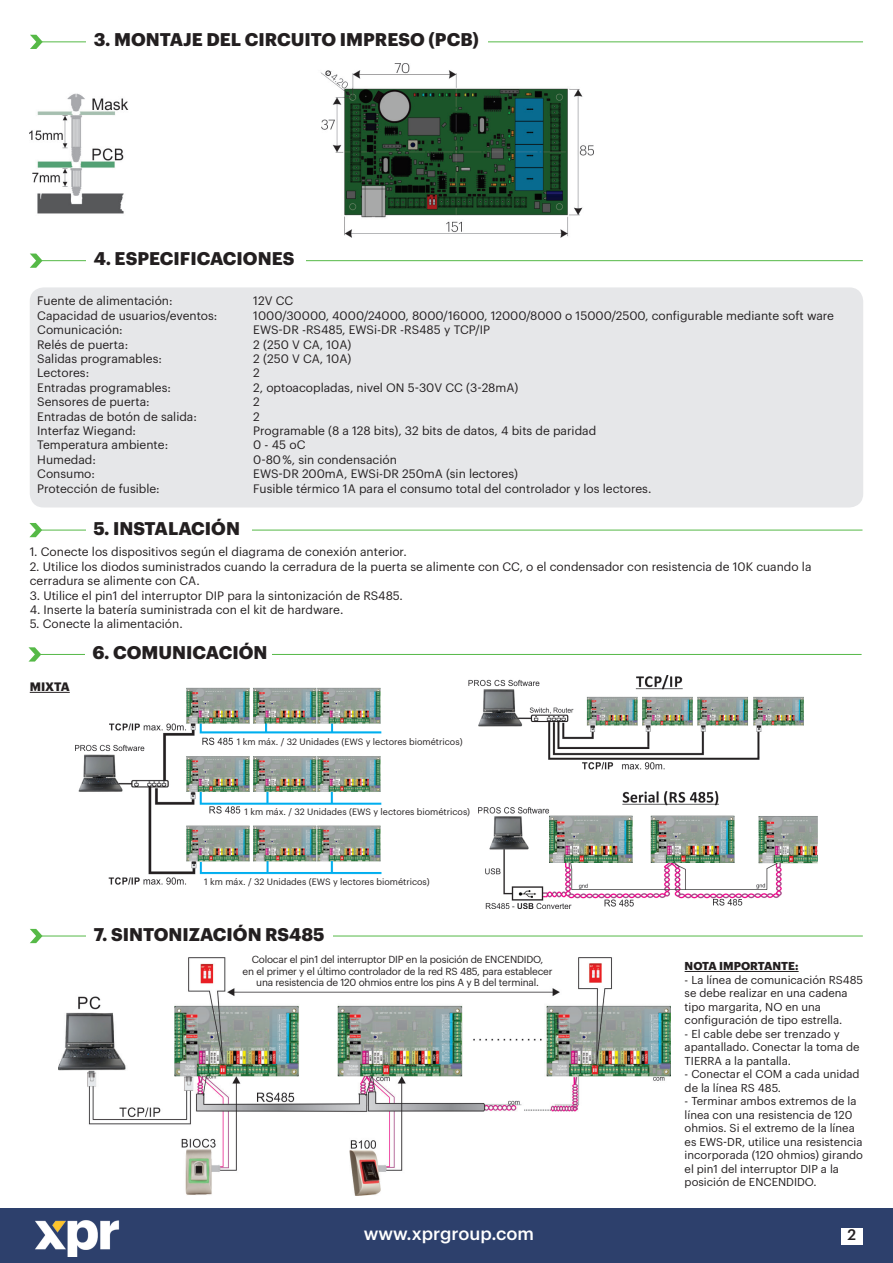
<style>
.page{position:relative;width:893px;height:1263px;background:#fff}
.page>*{position:absolute;margin:0;border:0;box-sizing:border-box;transform-origin:0 0}
.megunaslov{font:700 18px "Graphik";color:#231f20}
.t1{font:500 18px "Graphik";color:#fff}
.t2{font:500 15px "Graphik";color:#231f20}
._12medjunaslov{font:12px "Graphik";color:#231f20}
._12medjunaslov-2{font:700 12px "Graphik";letter-spacing:-.01em;color:#231f20}
._12medjunaslov-3{font:11.25px/13.5px "Graphik";color:#231f20}
._12medjunaslov-4{font:700 11.25px "Graphik";color:#231f20}
._12medjunaslov-5{font:10.05px "Graphik";letter-spacing:-.02em;color:#231f20}
._12medjunaslov-6{font:9px "Graphik";color:#231f20}
</style>
<div class="page">
<div style="left:0;top:1209px;width:893px;height:54px;background:#2d406c"></div>
<img style="left:35px;top:1220px;width:85px;height:36px">
<div style="left:841px;top:1228px;width:21px;height:16px;background:#fff"></div>
<div style="left:30px;top:287px;width:833px;height:220px;background:#e6e7e9;border-radius:14px"></div>
<svg style="left:30px;top:35px;width:13px;height:14px"></svg>
<svg style="left:30px;top:254px;width:13px;height:14px"></svg>
<svg style="left:29px;top:523px;width:13px;height:14px"></svg>
<svg style="left:29px;top:647px;width:12px;height:14px"></svg>
<svg style="left:30px;top:929px;width:13px;height:14px"></svg>
<hr style="left:42px;top:41px;width:821px;height:1px;background:#56b947">
<hr style="left:41px;top:260px;width:822px;height:1px;background:#56b947">
<hr style="left:41px;top:530px;width:821px;height:1px;background:#56b947">
<hr style="left:40px;top:654px;width:822px;height:1px;background:#56b947">
<hr style="left:41px;top:936px;width:822px;height:1px;background:#56b947">
<div style="left:87px;top:32px;width:401px;height:24px;background:#fff"></div>
<div style="left:87px;top:251px;width:219px;height:24px;background:#fff"></div>
<div style="left:86px;top:520px;width:166px;height:24px;background:#fff"></div>
<div style="left:85px;top:644px;width:187px;height:24px;background:#fff"></div>
<div style="left:87px;top:926px;width:246px;height:24px;background:#fff"></div>
<img style="left:30px;top:63px;width:563px;height:175px">
<img style="left:75px;top:676px;width:742px;height:233px">
<img style="left:58px;top:958px;width:612px;height:238px">
<hr style="left:685px;top:971px;width:114px;height:1px;background:#231f20">
<hr style="left:30px;top:692px;width:40px;height:1px;background:#231f20">
<div style="left:195px;top:875px;width:246px;height:13px;background:#fff"></div>
<p class="megunaslov" style="left:94px;top:26px;width:387px">3. MONTAJE DEL CIRCUITO IMPRESO (PCB)</p>
<p class="megunaslov" style="left:94px;top:245px;width:202px">4. ESPECIFICACIONES</p>
<p class="_12medjunaslov" style="left:37px;top:292px;width:137px">Fuente de alimentación:</p>
<p class="_12medjunaslov" style="left:253px;top:292px;width:41px">12V CC</p>
<p class="_12medjunaslov" style="left:37px;top:306px;width:182px">Capacidad de usuarios/eventos:</p>
<p class="_12medjunaslov" style="left:253px;top:306px;width:582px">1000/30000, 4000/24000, 8000/16000, 12000/8000 o 15000/2500, configurable mediante soft ware</p>
<p class="_12medjunaslov" style="left:37px;top:321px;width:87px">Comunicación:</p>
<p class="_12medjunaslov" style="left:253px;top:321px;width:238px">EWS-DR -RS485, EWSi-DR -RS485 y TCP/IP</p>
<p class="_12medjunaslov" style="left:37px;top:335px;width:92px">Relés de puerta:</p>
<p class="_12medjunaslov" style="left:253px;top:335px;width:100px">2 (250 V CA, 10A)</p>
<p class="_12medjunaslov" style="left:37px;top:350px;width:126px">Salidas programables:</p>
<p class="_12medjunaslov" style="left:253px;top:350px;width:100px">2 (250 V CA, 10A)</p>
<p class="_12medjunaslov" style="left:37px;top:364px;width:53px">Lectores:</p>
<p class="_12medjunaslov" style="left:253px;top:364px;width:8px">2</p>
<p class="_12medjunaslov" style="left:37px;top:378px;width:135px">Entradas programables:</p>
<p class="_12medjunaslov" style="left:253px;top:378px;width:267px">2, optoacopladas, nivel ON 5-30V CC (3-28mA)</p>
<p class="_12medjunaslov" style="left:37px;top:393px;width:114px">Sensores de puerta:</p>
<p class="_12medjunaslov" style="left:253px;top:393px;width:8px">2</p>
<p class="_12medjunaslov" style="left:37px;top:407px;width:161px">Entradas de botón de salida:</p>
<p class="_12medjunaslov" style="left:253px;top:407px;width:8px">2</p>
<p class="_12medjunaslov" style="left:37px;top:422px;width:100px">Interfaz Wiegand:</p>
<p class="_12medjunaslov" style="left:253px;top:422px;width:344px">Programable (8 a 128 bits), 32 bits de datos, 4 bits de paridad</p>
<p class="_12medjunaslov" style="left:37px;top:436px;width:132px">Temperatura ambiente:</p>
<p class="_12medjunaslov" style="left:253px;top:436px;width:54px">0 - 45 oC</p>
<p class="_12medjunaslov" style="left:37px;top:450px;width:60px">Humedad:</p>
<p class="_12medjunaslov" style="left:253px;top:450px;width:145px">0-80 %, sin condensación</p>
<p class="_12medjunaslov" style="left:37px;top:465px;width:59px">Consumo:</p>
<p class="_12medjunaslov" style="left:253px;top:465px;width:266px">EWS-DR 200mA, EWSi-DR 250mA (sin lectores)</p>
<p class="_12medjunaslov" style="left:37px;top:479px;width:124px">Protección de fusible:</p>
<p class="_12medjunaslov" style="left:253px;top:479px;width:400px">Fusible térmico 1A para el consumo total del controlador y los lectores.</p>
<p class="megunaslov" style="left:93px;top:514px;width:148px">5. INSTALACIÓN</p>
<p class="_12medjunaslov" style="left:30px;top:543px;width:379px">1. Conecte los dispositivos según el diagrama de conexión anterior.</p>
<p class="_12medjunaslov" style="left:30px;top:557px;width:783px">2. Utilice los diodos suministrados cuando la cerradura de la puerta se alimente con CC, o el condensador con resistencia de 10K cuando la</p>
<p class="_12medjunaslov" style="left:30px;top:572px;width:172px">cerradura se alimente con CA.</p>
<p class="_12medjunaslov" style="left:30px;top:586px;width:375px">3. Utilice el pin1 del interruptor DIP para la sintonización de RS485.</p>
<p class="_12medjunaslov" style="left:30px;top:601px;width:315px">4. Inserte la batería suministrada con el kit de hardware.</p>
<p class="_12medjunaslov" style="left:30px;top:615px;width:154px">5. Conecte la alimentación.</p>
<p class="_12medjunaslov-2" style="left:30px;top:677px;width:42px">MIXTA</p>
<p class="megunaslov" style="left:92px;top:638px;width:176px">6. COMUNICACIÓN</p>
<p class="_12medjunaslov-6" style="left:237px;top:735px;width:227px">1 km máx. / 32 Unidades (EWS y lectores biométricos)</p>
<p class="_12medjunaslov-6" style="left:244px;top:805px;width:227px">1 km máx. / 32 Unidades (EWS y lectores biométricos)</p>
<p class="_12medjunaslov-6" style="left:204px;top:875px;width:227px">1 km máx. / 32 Unidades (EWS y lectores biométricos)</p>
<p class="megunaslov" style="left:94px;top:920px;width:232px">7. SINTONIZACIÓN RS485</p>
<p class="_12medjunaslov-5" style="left:252px;top:952px;width:293px">Colocar el pin1 del interruptor DIP en la posición de ENCENDIDO,</p>
<p class="_12medjunaslov-5" style="left:243px;top:963px;width:311px">en el primer y el último controlador de la red RS 485, para establecer</p>
<p class="_12medjunaslov-5" style="left:256px;top:975px;width:284px">una resistencia de 120 ohmios entre los pins A y B del terminal.</p>
<p class="_12medjunaslov-4" style="left:685px;top:957px;width:115px">NOTA IMPORTANTE:</p>
<p class="_12medjunaslov-3" style="left:685px;top:972px;width:180px">- La línea de comunicación RS485 se debe realizar en una cadena tipo margarita, NO en una</p>
<p class="_12medjunaslov-3" style="left:685px;top:1012px;width:159px">configuración de tipo estrella.</p>
<p class="_12medjunaslov-3" style="left:685px;top:1026px;width:176px">- El cable debe ser trenzado y apantallado. Conectar la toma de<br>TIERRA a la pantalla.</p>
<p class="_12medjunaslov-3" style="left:685px;top:1066px;width:176px">- Conectar el COM a cada unidad de la línea RS 485.</p>
<p class="_12medjunaslov-3" style="left:685px;top:1093px;width:179px">- Terminar ambos extremos de la línea con una resistencia de 120 ohmios. Si el extremo de la línea es EWS-DR, utilice una resistencia</p>
<p class="_12medjunaslov-3" style="left:685px;top:1147px;width:180px">incorporada (120 ohmios) girando el pin1 del interruptor DIP a la posición de ENCENDIDO.</p>
<h1 class="t1" style="left:364px;top:1220px;width:172px">www.xprgroup.com</h1>
<p class="t2" style="left:847px;top:1223px;width:10px">2</p>
</div>
